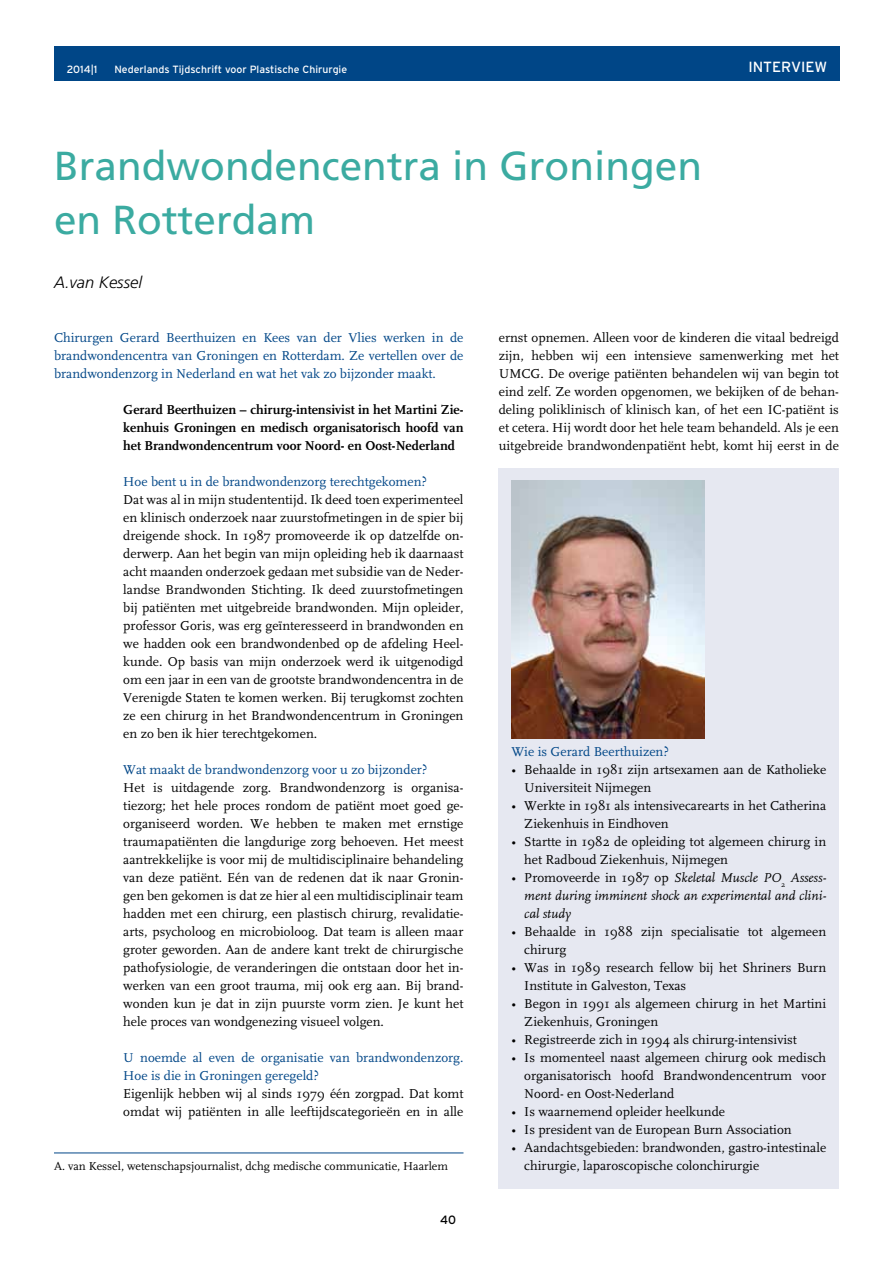
<style>
.page{position:relative;width:893px;height:1263px;background:#fff}
.page>*{position:absolute;margin:0;border:0;box-sizing:border-box;transform-origin:0 0}
.t1{font:40.5px/54px "Frutiger";color:#3baba1}
.t2{font:italic 300 16.5px "Frutiger";color:#000}
.t3{font:14.7px "Interstate";color:#fff}
.t4{font:13.5px/18px "FF Scala";color:#000}
.t5{font:13.5px/18px "FF Scala";color:#004687}
.t6{font:700 13.5px/18px "FF Scala";color:#000;text-align:justify}
.t7{font:italic 13.5px/18px "FF Scala";color:#000;text-align:justify}
.t8{font:12px "FF Scala";color:#000}
.t9{font:12px "Interstate";color:#000}
.t10{font:10.5px "Interstate";color:#fff}
.s1{font-style:normal}
</style>
<div class="page">
<div style="left:54px;top:47px;width:786px;height:34px;background:#004687"></div>
<hr style="left:54px;top:1153px;width:409px;height:1px;background:#004687">
<div style="left:499px;top:468px;width:340px;height:720px;background:#e6e8f1"></div>
<img style="left:512px;top:481px;width:192px;height:257px">
<p class="t10" style="left:67px;top:63px;width:32px">2014|1</p>
<p class="t10" style="left:114px;top:63px;width:234px">Nederlands Tijdschrift voor Plastische Chirurgie</p>
<p class="t3" style="left:748px;top:59px;width:80px">INTERVIEW</p>
<h1 class="t1" style="left:54px;top:139px;width:650px">Brandwondencentra in Groningen en Rotterdam</h1>
<p class="t2" style="left:54px;top:273px;width:90px">A.van Kessel</p>
<p class="t5" style="left:54px;top:329px;width:411px;text-align:justify">Chirurgen Gerard Beerthuizen en Kees van der Vlies werken in de brandwondencentra van Groningen en Rotterdam. Ze vertellen over de brandwondenzorg in Nederland en wat het vak zo bijzonder maakt.</p>
<p class="t6" style="left:123px;top:401px;width:342px">Gerard Beerthuizen – chirurg-intensivist in het Martini Zie&shy;kenhuis Groningen en medisch organisatorisch hoofd van het Brandwondencentrum voor Noord- en Oost-Nederland</p>
<p class="t5" style="left:123px;top:473px;width:305px">Hoe bent u in de brandwondenzorg terechtgekomen?</p>
<p class="t4" style="left:123px;top:491px;width:342px;text-align:justify">Dat was al in mijn studententijd. Ik deed toen experimenteel en klinisch onderzoek naar zuurstofmetingen in de spier bij dreigende shock. In 1987 promoveerde ik op datzelfde on&shy;derwerp. Aan het begin van mijn opleiding heb ik daarnaast acht maanden onderzoek gedaan met subsidie van de Neder&shy;landse Brandwonden Stichting. Ik deed zuurstofmetingen bij patiënten met uitgebreide brandwonden. Mijn opleider, professor Goris, was erg geïnteresseerd in brandwonden en we hadden ook een brandwondenbed op de afdeling Heel&shy;kunde. Op basis van mijn onderzoek werd ik uitgenodigd om een jaar in een van de grootste brandwondencentra in de Verenigde Staten te komen werken. Bij terugkomst zochten ze een chirurg in het Brandwondencentrum in Groningen en zo ben ik hier terechtgekomen.</p>
<p class="t5" style="left:123px;top:761px;width:306px">Wat maakt de brandwondenzorg voor u zo bijzonder?</p>
<p class="t4" style="left:123px;top:779px;width:342px;text-align:justify">Het is uitdagende zorg. Brandwondenzorg is organisa&shy;tiezorg; het hele proces rondom de patiënt moet goed ge&shy;organiseerd worden. We hebben te maken met ernstige traumapatiënten die langdurige zorg behoeven. Het meest aantrekkelijke is voor mij de multidisciplinaire behandeling van deze patiënt. Eén van de redenen dat ik naar Gronin&shy;gen ben gekomen is dat ze hier al een multidisciplinair team hadden met een chirurg, een plastisch chirurg, revalidatie&shy;arts, psycholoog en microbioloog. Dat team is alleen maar groter geworden. Aan de andere kant trekt de chirurgische pathofysiologie, de veranderingen die ontstaan door het in&shy;werken van een groot trauma, mij ook erg aan. Bij brand&shy;wonden kun je dat in zijn puurste vorm zien. Je kunt het hele proces van wondgenezing visueel volgen.</p>
<p class="t5" style="left:123px;top:1049px;width:342px">U noemde al even de organisatie van brandwondenzorg.<br>Hoe is die in Groningen geregeld?</p>
<p class="t4" style="left:123px;top:1085px;width:342px">Eigenlijk hebben wij al sinds 1979 één zorgpad. Dat komt omdat wij patiënten in alle leeftijdscategorieën en in alle</p>
<p class="t8" style="left:54px;top:1160px;width:396px">A. van Kessel, wetenschapsjournalist, dchg medische communicatie, Haarlem</p>
<p class="t9" style="left:440px;top:1213px;width:17px">40</p>
<p class="t4" style="left:499px;top:329px;width:342px;text-align:justify">ernst opnemen. Alleen voor de kinderen die vitaal bedreigd zijn, hebben wij een intensieve samenwerking met het UMCG. De overige patiënten behandelen wij van begin tot eind zelf. Ze worden opgenomen, we bekijken of de behan&shy;deling poliklinisch of klinisch kan, of het een IC-patiënt is et cetera. Hij wordt door het hele team behandeld. Als je een uitgebreide brandwondenpatiënt hebt, komt hij eerst in de</p>
<p class="t5" style="left:512px;top:743px;width:159px">Wie is Gerard Beerthuizen?</p>
<p class="t4" style="left:524px;top:761px;width:303px;text-indent:-13px">• Behaalde in 1981 zijn artsexamen aan de Katholieke<br>Universiteit Nijmegen</p>
<p class="t4" style="left:524px;top:797px;width:303px;text-indent:-13px">• Werkte in 1981 als intensivecarearts in het Catherina<br>Ziekenhuis in Eindhoven</p>
<p class="t4" style="left:524px;top:833px;width:303px;text-indent:-13px">• Startte in 1982 de opleiding tot algemeen chirurg in het Radboud Ziekenhuis, Nijmegen</p>
<p class="t7" style="left:524px;top:869px;width:303px;text-indent:-13px"><span class="s1">• Promoveerde in 1987 op</span> Skeletal Muscle PO<sub>2</sub> Assess&shy;ment during imminent shock an experimental and clini&shy;cal study</p>
<p class="t4" style="left:524px;top:923px;width:303px;text-indent:-13px">• Behaalde in 1988 zijn specialisatie tot algemeen chirurg</p>
<p class="t4" style="left:524px;top:959px;width:303px;text-indent:-13px">• Was in 1989 research fellow bij het Shriners Burn<br>Institute in Galveston, Texas</p>
<p class="t4" style="left:524px;top:995px;width:303px;text-indent:-13px">• Begon in 1991 als algemeen chirurg in het Martini<br>Ziekenhuis, Groningen</p>
<p class="t4" style="left:512px;top:1031px;width:287px">• Registreerde zich in 1994 als chirurg-intensivist</p>
<p class="t4" style="left:524px;top:1049px;width:303px;text-align:justify;text-indent:-13px">• Is momenteel naast algemeen chirurg ook medisch organisatorisch hoofd Brandwondencentrum voor Noord- en Oost-Nederland</p>
<p class="t4" style="left:512px;top:1103px;width:215px">• Is waarnemend opleider heelkunde</p>
<p class="t4" style="left:512px;top:1121px;width:282px">• Is president van de European Burn Association</p>
<p class="t4" style="left:524px;top:1139px;width:303px;text-indent:-13px">• Aandachtsgebieden: brandwonden, gastro-intestinale chirurgie, laparoscopische colonchirurgie</p>
</div>
